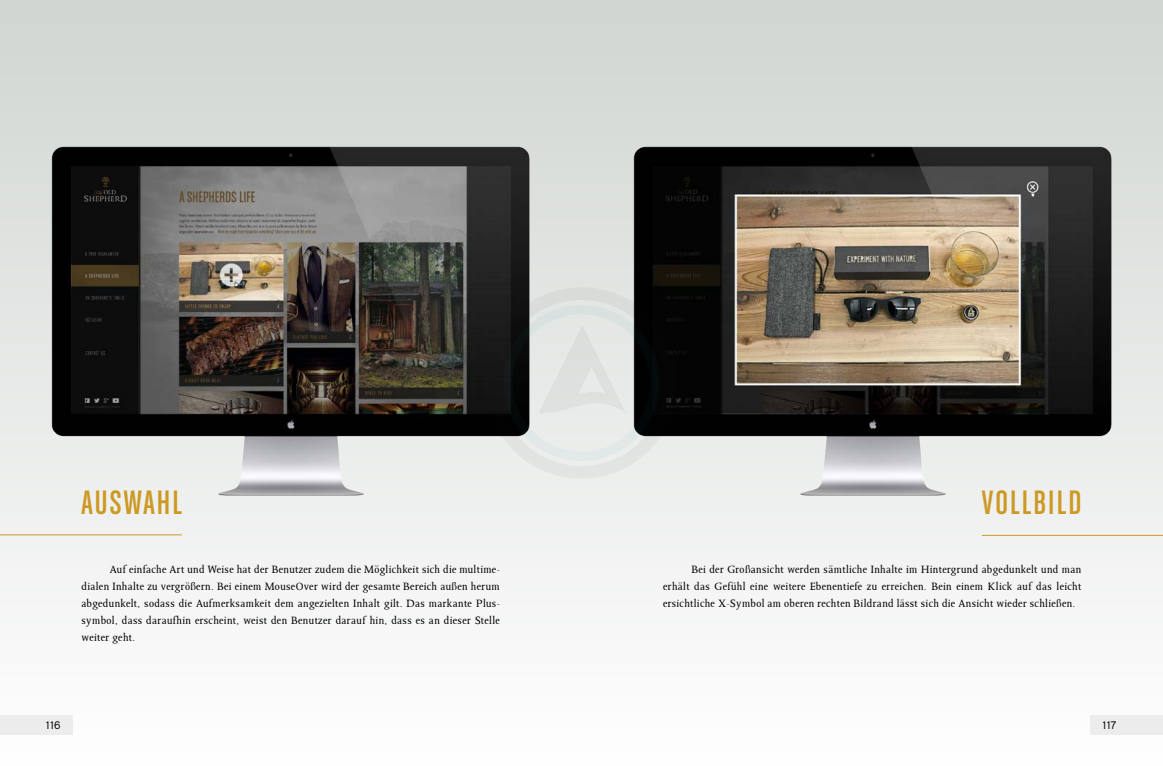
<style>
.page{position:relative;width:1163px;height:766px;background:#fff}
.page>*{position:absolute;margin:0;border:0;box-sizing:border-box;transform-origin:0 0}
.t1{font:36px "Chalet Comprime Cologne Sixty";letter-spacing:.06em;color:#cd9924}
.t2{font:12px/17px "Octavian";letter-spacing:.03em;color:#000;text-align:justify}
.t3{font:11px "Chalet London Nineteen Sixty";letter-spacing:.03em;color:#000}
</style>
<div class="page">
<div style="left:0;top:0;width:1162px;height:765px;background:linear-gradient(to bottom,#d0d5d1,#fefefe)"></div>
<img style="left:34px;top:147px;width:513px;height:353px">
<hr style="left:0;top:534px;width:182px;height:1px;background:#cd9924">
<img style="left:615px;top:147px;width:513px;height:353px">
<hr style="left:981px;top:534px;width:181px;height:1px;background:#cd9924">
<div style="left:487px;top:289px;width:188px;height:188px;border:11px solid #231f20;border-radius:50%"></div>
<div style="left:503px;top:305px;width:156px;height:156px;border:9px solid #20899b;border-radius:50%"></div>
<div style="left:538px;top:325px;width:88px;height:88px;background:#e4e7e5"></div>
<p class="t1" style="left:81px;top:482px;width:102px">AUSWAHL</p>
<p class="t2" style="left:81px;top:560px;width:420px;text-indent:28px">Auf einfache Art und Weise hat der Benutzer zudem die Möglichkeit sich die multime&shy;dialen Inhalte zu vergrößern. Bei einem MouseOver wird der gesamte Bereich außen herum abgedunkelt, sodass die Aufmerksamkeit dem angezielten Inhalt gilt. Das markante Plus&shy;symbol, dass daraufhin erscheint, weist den Benutzer darauf hin, dass es an dieser Stelle weiter geht.</p>
<p class="t1" style="left:981px;top:482px;width:98px">VOLLBILD</p>
<p class="t2" style="left:663px;top:560px;width:420px;text-indent:28px">Bei der Großansicht werden sämtliche Inhalte im Hintergrund abgedunkelt und man erhält das Gefühl eine weitere Ebenentiefe zu erreichen. Bein einem Klick auf das leicht ersichtliche X-Symbol am oberen rechten Bildrand lässt sich die Ansicht wieder schließen.</p>
<p class="t3" style="left:46px;top:718px;width:16px">116</p>
<p class="t3" style="left:1102px;top:718px;width:15px">117</p>
</div>
